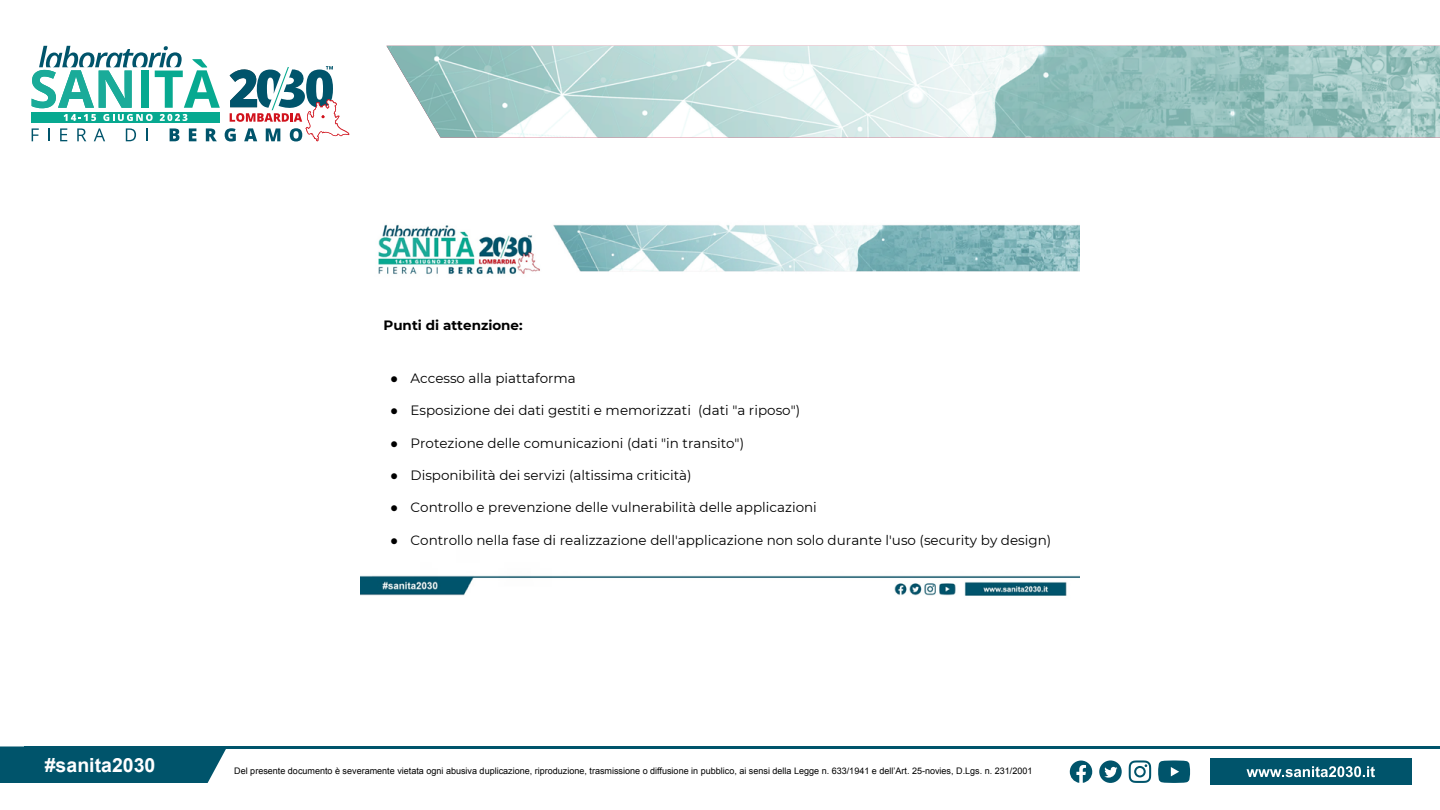
<style>
.page{position:relative;width:1440px;height:810px;background:#fff}
.page>*{position:absolute;margin:0;border:0;box-sizing:border-box;transform-origin:0 0}
.t1{font:700 19.5px "Arial";color:#fff}
.t2{font:13.5px "Montserrat";color:#000}
.t3{font:700 13.5px "Montserrat";color:#000}
.t4{font:9px "Arial";color:#000}
.s1{font-family:"Times New Roman"}
</style>
<div class="page">
<img style="left:386px;top:46px;width:1054px;height:92px">
<svg style="left:32px;top:46px;width:317px;height:95px"></svg>
<div style="left:0;top:746px;width:226px;height:37px;background:#00546b"></div>
<div style="left:1210px;top:759px;width:201px;height:26px;background:#00546b"></div>
<hr style="left:24px;top:746px;width:1416px;height:3px;background:#00546b">
<svg style="left:1247px;top:766px;width:128px;height:11px"></svg>
<svg style="left:1129px;top:760px;width:22px;height:23px"></svg>
<svg style="left:1158px;top:760px;width:32px;height:23px"></svg>
<svg style="left:1070px;top:761px;width:22px;height:22px"></svg>
<svg style="left:1099px;top:760px;width:23px;height:23px"></svg>
<img style="left:360px;top:224px;width:720px;height:372px">
<p class="t3" style="left:384px;top:315px;width:141px">Punti di attenzione:</p>
<p class="t2" style="left:390px;top:369px;width:187px"><span class="s1">●</span> Accesso alla piattaforma</p>
<p class="t2" style="left:390px;top:401px;width:411px"><span class="s1">●</span> Esposizione dei dati gestiti e memorizzati (dati "a riposo")</p>
<p class="t2" style="left:390px;top:434px;width:355px"><span class="s1">●</span> Protezione delle comunicazioni (dati "in transito")</p>
<p class="t2" style="left:390px;top:466px;width:303px"><span class="s1">●</span> Disponibilità dei servizi (altissima criticità)</p>
<p class="t2" style="left:390px;top:498px;width:428px"><span class="s1">●</span> Controllo e prevenzione delle vulnerabilità delle applicazioni</p>
<p class="t2" style="left:390px;top:531px;width:662px"><span class="s1">●</span> Controllo nella fase di realizzazione dell'applicazione non solo durante l'uso (security by design)</p>
<h1 class="t1" style="left:45px;top:752px;width:112px">#sanita2030</h1>
<p class="t4" style="left:234px;top:765px;width:800px">Del presente documento è severamente vietata ogni abusiva duplicazione, riproduzione, trasmissione o diffusione in pubblico, ai sensi della Legge n. 633/1941 e dell’Art. 25-novies, D.Lgs. n. 231/2001</p>
</div>
